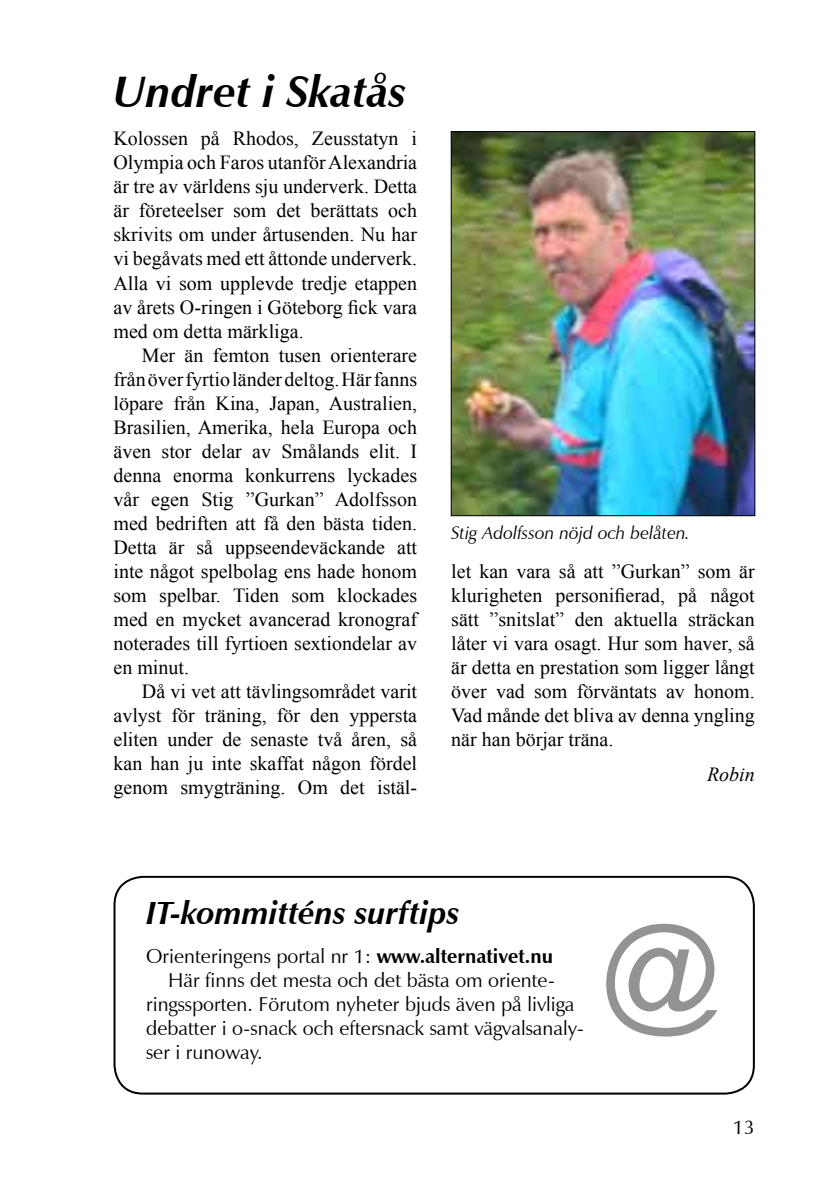
<style>
.page{position:relative;width:840px;height:1191px;background:#fff}
.page>*{position:absolute;margin:0;border:0;box-sizing:border-box;transform-origin:0 0}
.t1{font:120px "Arial";color:#939393}
.t2{font:italic 700 44px "Zapf Humanist 601 BT";color:#000}
.t3{font:italic 700 32px "Zapf Humanist 601 BT";color:#000}
.t4{font:20px/24px "Times New Roman";color:#000;text-align:justify}
.t5{font:20px "Zapf Humanist 601 BT";color:#000}
.t6{font:italic 20px "Times New Roman";color:#000}
.t7{font:italic 18px "Zapf Humanist 601 BT";color:#000}
.s1{font-weight:700}
</style>
<div class="page">
<img style="left:452px;top:133px;width:301px;height:381px">
<div style="left:450px;top:131px;width:305px;height:385px;border:1px solid #000"></div>
<svg style="left:113px;top:875px;width:642px;height:218px"></svg>
<h2 class="t2" style="left:113px;top:65px;width:294px">Undret i Skatås</h2>
<p class="t4" style="left:113px;top:126px;width:305px">Kolossen på Rhodos, Zeusstatyn i Olympia och Faros utanför Alexandria är tre av världens sju underverk. Detta är företeelser som det berättats och skrivits om under årtusenden. Nu har vi begåvats med ett åttonde underverk.<br>Alla vi som upplevde tredje etappen av årets O-ringen i Göteborg fick vara med om detta märkliga.</p>
<p class="t4" style="left:113px;top:342px;width:305px;text-indent:28px">Mer än femton tusen orienterare från över fyrtio länder deltog. Här fanns löpare från Kina, Japan, Australien, Brasilien, Amerika, hela Europa och även stor delar av Smålands elit. I denna enorma konkurrens lyckades vår egen Stig ”Gurkan” Adolfsson med bedriften att få den bästa tiden.<br>Detta är så uppseendeväckande att inte något spelbolag ens hade honom som spelbar. Tiden som klockades med en mycket avancerad kronograf noterades till fyrtioen sextiondelar av en minut.</p>
<p class="t4" style="left:113px;top:678px;width:305px;text-indent:28px">Då vi vet att tävlingsområdet varit avlyst för träning, för den yppersta eliten under de senaste två åren, så kan han ju inte skaffat någon fördel genom smygträning. Om det istäl-</p>
<p class="t7" style="left:451px;top:522px;width:240px">Stig Adolfsson nöjd och belåten.</p>
<p class="t4" style="left:451px;top:558px;width:305px">let kan vara så att ”Gurkan” som är klurigheten personifierad, på något sätt ”snitslat” den aktuella sträckan låter vi vara osagt. Hur som haver, så är detta en prestation som ligger långt över vad som förväntats av honom.<br>Vad månde det bliva av denna yngling när han börjar träna.</p>
<p class="t6" style="left:706px;top:760px;width:49px">Robin</p>
<h3 class="t3" style="left:146px;top:893px;width:315px">IT-kommitténs surftips</h3>
<p class="t5" style="left:146px;top:943px;width:408px">Orienteringens portal nr 1: <span class="s1">www.alternativet.nu</span></p>
<p class="t5" style="left:168px;top:967px;width:388px">Här finns det mesta och det bästa om oriente-</p>
<p class="t5" style="left:146px;top:991px;width:429px">ringssporten. Förutom nyheter bjuds även på livliga</p>
<p class="t5" style="left:146px;top:1015px;width:439px">debatter i o-snack och eftersnack samt vägvalsanaly-</p>
<p class="t5" style="left:146px;top:1039px;width:118px">ser i runoway.</p>
<h1 class="t1" style="left:599px;top:890px;width:123px">@</h1>
<p class="t5" style="left:732px;top:1114px;width:23px">13</p>
</div>
